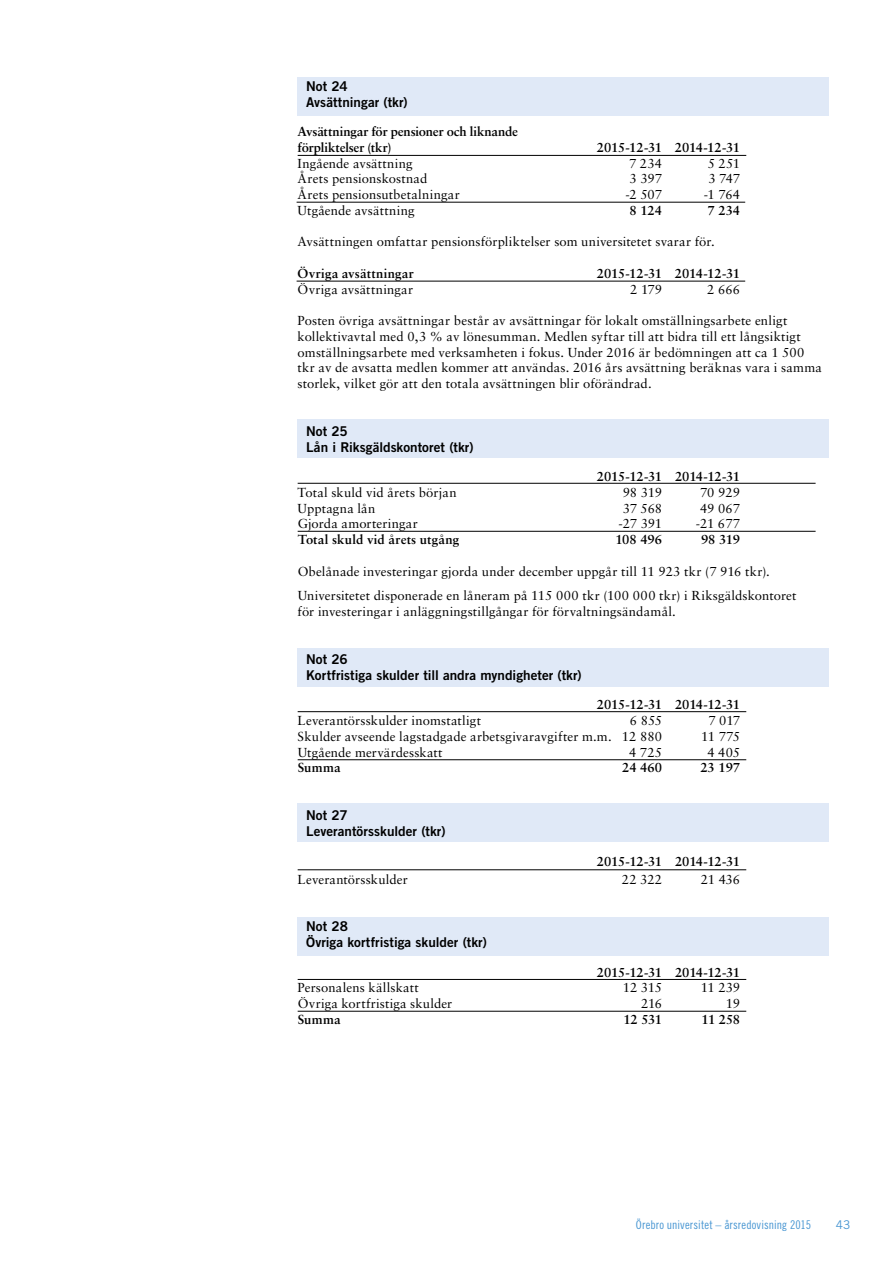
<style>
.page{position:relative;width:893px;height:1263px;background:#fff}
.page>*{position:absolute;margin:0;border:0;box-sizing:border-box;transform-origin:0 0}
.t1{font:13.5px/16.2px "Trade Gothic LT Std Bd 2";letter-spacing:.005em;color:#000}
.t2{font:13.05px/15.8px "Sabon LT Std";letter-spacing:.01em;color:#000}
.t3{font:700 13.05px/15.8px "Sabon LT Std";color:#000}
.t4{font:700 13.05px "Sabon LT Std";letter-spacing:.02em;color:#000}
.t5{font:12px "Trade Gothic LT Std Cn 18";letter-spacing:.01em;color:#4896d2}
.t6{font:12px "Trade Gothic LT Std";color:#4896d2}
</style>
<div class="page">
<hr style="left:298px;top:483px;width:518px;height:1px;background:#000">
<hr style="left:298px;top:531px;width:518px;height:1px;background:#000">
<hr style="left:298px;top:869px;width:448px;height:1px;background:#000">
<hr style="left:298px;top:759px;width:448px;height:1px;background:#000">
<hr style="left:298px;top:979px;width:448px;height:1px;background:#000">
<div style="left:298px;top:648px;width:531px;height:39px;background:#e0e9f7"></div>
<div style="left:298px;top:917px;width:531px;height:39px;background:#e0e9f7"></div>
<div style="left:298px;top:77px;width:531px;height:39px;background:#e0e9f7"></div>
<hr style="left:298px;top:155px;width:448px;height:1px;background:#000">
<hr style="left:297px;top:202px;width:448px;height:1px;background:#000">
<hr style="left:297px;top:281px;width:448px;height:1px;background:#000">
<hr style="left:298px;top:711px;width:448px;height:1px;background:#000">
<div style="left:298px;top:419px;width:531px;height:39px;background:#e0e9f7"></div>
<div style="left:298px;top:803px;width:531px;height:39px;background:#e0e9f7"></div>
<hr style="left:298px;top:1011px;width:448px;height:1px;background:#000">
<p class="t1" style="left:306px;top:77px;width:103px">Not 24<br>Avsättningar (tkr)</p>
<p class="t3" style="left:298px;top:123px;width:222px">Avsättningar för pensioner och liknande förpliktelser (tkr)</p>
<p class="t3" style="left:597px;top:139px;width:145px">2015-12-31 2014-12-31</p>
<p class="t2" style="left:298px;top:155px;width:117px">Ingående avsättning</p>
<p class="t2" style="left:629px;top:155px;width:35px">7 234</p>
<p class="t2" style="left:708px;top:155px;width:34px">5 251</p>
<p class="t2" style="left:298px;top:171px;width:131px">Årets pensionskostnad</p>
<p class="t2" style="left:630px;top:171px;width:34px">3 397</p>
<p class="t2" style="left:708px;top:171px;width:33px">3 747</p>
<p class="t2" style="left:298px;top:186px;width:164px">Årets pensionsutbetalningar</p>
<p class="t2" style="left:625px;top:186px;width:38px">-2 507</p>
<p class="t2" style="left:704px;top:186px;width:38px">-1 764</p>
<p class="t2" style="left:298px;top:202px;width:119px">Utgående avsättning</p>
<p class="t3" style="left:629px;top:202px;width:34px">8 124</p>
<p class="t3" style="left:707px;top:202px;width:34px">7 234</p>
<p class="t2" style="left:298px;top:234px;width:419px">Avsättningen omfattar pensionsförpliktelser som universitetet svarar för.</p>
<p class="t4" style="left:298px;top:265px;width:118px">Övriga avsättningar</p>
<p class="t3" style="left:597px;top:265px;width:145px">2015-12-31 2014-12-31</p>
<p class="t2" style="left:298px;top:281px;width:117px">Övriga avsättningar</p>
<p class="t2" style="left:630px;top:281px;width:34px">2 179</p>
<p class="t2" style="left:707px;top:281px;width:34px">2 666</p>
<p class="t2" style="left:298px;top:312px;width:526px">Posten övriga avsättningar består av avsättningar för lokalt omställningsarbete enligt kollektivavtal med 0,3 % av lönesumman. Medlen syftar till att bidra till ett långsiktigt omställningsarbete med verksamheten i fokus. Under 2016 är bedömningen att ca 1 500 tkr av de avsatta medlen kommer att användas. 2016 års avsättning beräknas vara i samma storlek, vilket gör att den totala avsättningen blir oförändrad.</p>
<p class="t1" style="left:306px;top:423px;width:169px">Not 25<br>Lån i Riksgäldskontoret (tkr)</p>
<p class="t3" style="left:597px;top:468px;width:145px">2015-12-31 2014-12-31</p>
<p class="t2" style="left:298px;top:484px;width:160px">Total skuld vid årets början</p>
<p class="t2" style="left:623px;top:484px;width:41px">98 319</p>
<p class="t2" style="left:700px;top:484px;width:42px">70 929</p>
<p class="t2" style="left:298px;top:500px;width:79px">Upptagna lån</p>
<p class="t2" style="left:623px;top:500px;width:41px">37 568</p>
<p class="t2" style="left:700px;top:500px;width:42px">49 067</p>
<p class="t2" style="left:298px;top:516px;width:122px">Gjorda amorteringar</p>
<p class="t2" style="left:619px;top:516px;width:45px">-27 391</p>
<p class="t2" style="left:696px;top:516px;width:46px">-21 677</p>
<p class="t4" style="left:298px;top:532px;width:163px">Total skuld vid årets utgång</p>
<p class="t3" style="left:615px;top:531px;width:48px">108 496</p>
<p class="t3" style="left:701px;top:531px;width:41px">98 319</p>
<p class="t2" style="left:298px;top:559px;width:500px;line-height:24.8px">Obelånade investeringar gjorda under december uppgår till 11 923 tkr (7 916 tkr).<br>Universitetet disponerade en låneram på 115 000 tkr (100 000 tkr) i Riksgäldskontoret</p>
<p class="t2" style="left:298px;top:604px;width:380px">för investeringar i anläggningstillgångar för förvaltningsändamål.</p>
<p class="t1" style="left:306px;top:651px;width:277px">Not 26<br>Kortfristiga skulder till andra myndigheter (tkr)</p>
<p class="t3" style="left:597px;top:697px;width:145px">2015-12-31 2014-12-31</p>
<p class="t2" style="left:298px;top:712px;width:185px">Leverantörsskulder inomstatligt</p>
<p class="t2" style="left:630px;top:712px;width:34px">6 855</p>
<p class="t2" style="left:708px;top:712px;width:33px">7 017</p>
<p class="t2" style="left:298px;top:728px;width:366px">Skulder avseende lagstadgade arbetsgivaravgifter m.m. 12 880</p>
<p class="t2" style="left:701px;top:728px;width:41px">11 775</p>
<p class="t2" style="left:298px;top:744px;width:146px">Utgående mervärdesskatt</p>
<p class="t2" style="left:629px;top:744px;width:35px">4 725</p>
<p class="t2" style="left:707px;top:744px;width:34px">4 405</p>
<p class="t3" style="left:298px;top:760px;width:45px">Summa</p>
<p class="t3" style="left:622px;top:760px;width:42px">24 460</p>
<p class="t3" style="left:700px;top:760px;width:41px">23 197</p>
<p class="t1" style="left:306px;top:807px;width:141px">Not 27<br>Leverantörsskulder (tkr)</p>
<p class="t3" style="left:597px;top:853px;width:145px">2015-12-31 2014-12-31</p>
<p class="t2" style="left:298px;top:871px;width:112px">Leverantörsskulder</p>
<p class="t2" style="left:622px;top:871px;width:42px">22 322</p>
<p class="t2" style="left:701px;top:871px;width:41px">21 436</p>
<p class="t1" style="left:306px;top:918px;width:182px">Not 28<br>Övriga kortfristiga skulder (tkr)</p>
<p class="t3" style="left:597px;top:964px;width:145px">2015-12-31 2014-12-31</p>
<p class="t2" style="left:298px;top:980px;width:123px">Personalens källskatt</p>
<p class="t2" style="left:623px;top:980px;width:41px">12 315</p>
<p class="t2" style="left:701px;top:980px;width:41px">11 239</p>
<p class="t2" style="left:298px;top:996px;width:156px">Övriga kortfristiga skulder</p>
<p class="t2" style="left:641px;top:996px;width:22px">216</p>
<p class="t2" style="left:726px;top:996px;width:16px">19</p>
<p class="t3" style="left:298px;top:1011px;width:45px">Summa</p>
<p class="t3" style="left:623px;top:1011px;width:40px">12 531</p>
<p class="t3" style="left:701px;top:1011px;width:40px">11 258</p>
<p class="t5" style="left:636px;top:1218px;width:177px">Örebro universitet – årsredovisning 2015</p>
<p class="t6" style="left:836px;top:1217px;width:16px">43</p>
</div>
